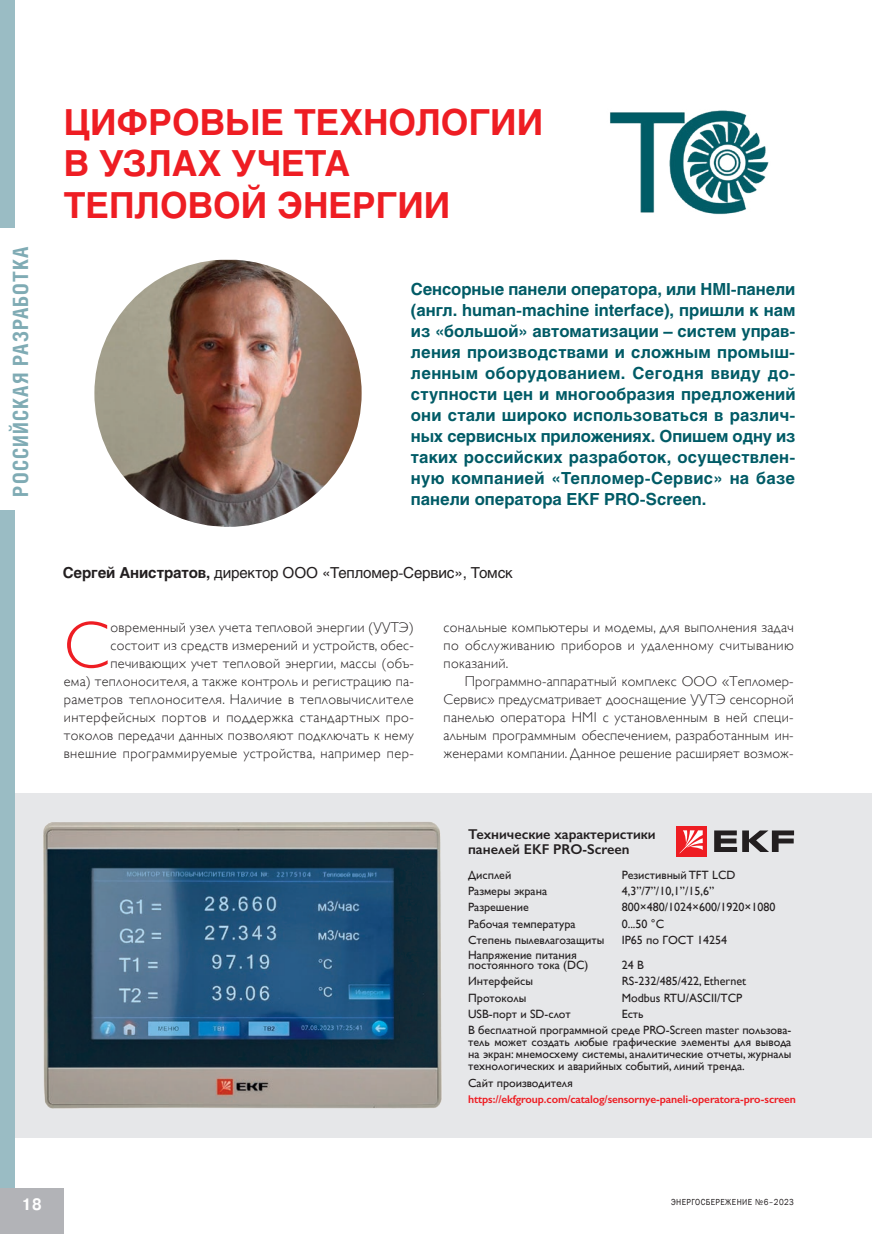
<style>
.page{position:relative;width:872px;height:1234px;background:#fff}
.page>*{position:absolute;margin:0;border:0;box-sizing:border-box;transform-origin:0 0}
.t1{font:300 67.05px "Gill Sans";color:#ee1d23}
.t2{font:700 35.55px/41.8px "Helios";color:#ee1d23}
.t3{font:700 21px "Helios Cond";letter-spacing:.05em;color:#7fabb4}
.t4{font:700 16.5px/21px "Helios";color:#005b66;text-align:justify}
.t5{font:700 16.5px "Pragmatica";color:#fff;scale:.89 1}
.t6{font:15px "Helios";letter-spacing:-.01em;color:#231f20}
.t7{font:300 14.25px/18px "Gill Sans";letter-spacing:.02em;color:#231f20;text-align:justify}
.t8{font:600 14.25px/15px "Gill Sans";color:#231f20}
.t9{font:12px/12px "Gill Sans";color:#231f20}
.t10{font:600 11.25px "Gill Sans";letter-spacing:-.01em;color:#ee1d23}
.t11{font:9px "Franklin Gothic";letter-spacing:.05em;color:#231f20;scale:.89 1}
.s1{font-weight:700}
</style>
<div class="page">
<div style="left:0;top:793px;width:872px;height:344px;background:#e6e7e9"></div>
<img style="left:20px;top:822px;width:439px;height:316px">
<div style="left:0;top:510px;width:15px;height:723px;background:#9abcc4"></div>
<div style="left:0;top:1188px;width:64px;height:45px;background:#b2b3b7"></div>
<div style="left:0;top:0;width:15px;height:227px;background:#9abcc4"></div>
<img style="left:94px;top:260px;width:268px;height:266px;border-radius:131px">
<img style="left:610px;top:110px;width:159px;height:105px">
<div style="left:676px;top:825px;width:31px;height:31px;background:#ee1d23"></div>
<svg style="left:714px;top:830px;width:80px;height:21px"></svg>
<svg style="left:679px;top:830px;width:23px;height:23px"></svg>
<h3 class="t3" style="left:8px;top:496px;width:252px;rotate:-90deg">РОССИЙСКАЯ РАЗРАБОТКА</h3>
<h2 class="t2" style="left:64px;top:101px;width:481px">ЦИФРОВЫЕ ТЕХНОЛОГИИ<br>В УЗЛАХ УЧЕТА<br>ТЕПЛОВОЙ ЭНЕРГИИ</h2>
<p class="t4" style="left:411px;top:278px;width:386px">Сенсорные панели оператора, или HMI-панели (англ. human-machine interface), пришли к нам из «большой» автоматизации – систем управ&shy;ления производствами и сложным промыш&shy;ленным оборудованием. Сегодня ввиду до&shy;ступности цен и многообразия предложений они стали широко использоваться в различ&shy;ных сервисных приложениях. Опишем одну из таких российских разработок, осуществлен&shy;ную компанией «Тепломер-Сервис» на базе панели оператора EKF PRO-Screen.</p>
<p class="t6" style="left:63px;top:563px;width:451px"><span class="s1">Сергей Анистратов,</span> директор ООО «Тепломер-Сервис», Томск</p>
<h1 class="t1" style="left:64px;top:592px;width:47px">С</h1>
<p class="t7" style="left:64px;top:617px;width:352px;text-align:right">овременный узел учета тепловой энергии (УУТЭ) состоит из средств измерений и устройств, обес&shy;печивающих учет тепловой энергии, массы (объ-<br>ема) теплоносителя, а также контроль и регистрацию па&shy;раметров теплоносителя. Наличие в тепловычислителе интерфейсных портов и поддержка стандартных про&shy;токолов передачи данных позволяют подключать к нему внешние программируемые устройства, например пер-</p>
<p class="t7" style="left:443px;top:617px;width:352px">сональные компьютеры и модемы, для выполнения задач по обслуживанию приборов и удаленному считыванию показаний.</p>
<p class="t7" style="left:443px;top:671px;width:351px;text-indent:21px">Программно-аппаратный комплекс ООО «Тепломер-Сервис» предусматривает дооснащение УУТЭ сенсорной панелью оператора HMI с установленным в ней специ&shy;альным программным обеспечением, разработанным ин&shy;женерами компании. Данное решение расширяет возмож-</p>
<p class="t8" style="left:468px;top:826px;width:189px">Технические характеристики панелей EKF PRO-Screen</p>
<p class="t9" style="left:468px;top:868px;width:45px">Дисплей</p>
<p class="t9" style="left:621px;top:868px;width:115px">Резистивный TFT LCD</p>
<p class="t9" style="left:468px;top:884px;width:81px">Размеры экрана</p>
<p class="t9" style="left:621px;top:884px;width:94px">4,3”/7”/10,1”/15,6”</p>
<p class="t9" style="left:468px;top:901px;width:62px">Разрешение</p>
<p class="t9" style="left:621px;top:901px;width:155px">800×480/1024×600/1920×1080</p>
<p class="t9" style="left:468px;top:917px;width:109px">Рабочая температура</p>
<p class="t9" style="left:621px;top:917px;width:44px">0...50 °C</p>
<p class="t9" style="left:468px;top:933px;width:138px">Степень пылевлагозащиты</p>
<p class="t9" style="left:621px;top:933px;width:107px">IP65 по ГОСТ 14254</p>
<p class="t9" style="left:468px;top:949px;width:122px;line-height:10.5px">Напряжение питания постоянного тока (DC)</p>
<p class="t9" style="left:621px;top:958px;width:24px">24 В</p>
<p class="t9" style="left:468px;top:975px;width:66px">Интерфейсы</p>
<p class="t9" style="left:621px;top:975px;width:126px">RS-232/485/422, Ethernet</p>
<p class="t9" style="left:468px;top:991px;width:60px">Протоколы</p>
<p class="t9" style="left:621px;top:991px;width:122px">Modbus RTU/ASCII/TCP</p>
<p class="t9" style="left:468px;top:1007px;width:104px">USB-порт и SD-слот</p>
<p class="t9" style="left:468px;top:1005px;width:325px;line-height:16.2px;text-align:center">Есть<br>В бесплатной программной среде PRO-Screen master пользова-</p>
<p class="t9" style="left:468px;top:1035px;width:325px;text-align:justify">тель может создать любые графические элементы для вывода на экран: мнемосхему системы, аналитические отчеты, журналы технологических и аварийных событий, линий тренда.</p>
<p class="t9" style="left:468px;top:1076px;width:106px">Сайт производителя</p>
<p class="t10" style="left:468px;top:1091px;width:329px">https://ekfgroup.com/catalog/sensornye-paneli-operatora-pro-screen</p>
<p class="t5" style="left:22px;top:1193px;width:24px">18</p>
<p class="t11" style="left:671px;top:1196px;width:139px">ЭНЕРГОСБЕРЕЖЕНИЕ №6–2023</p>
</div>
